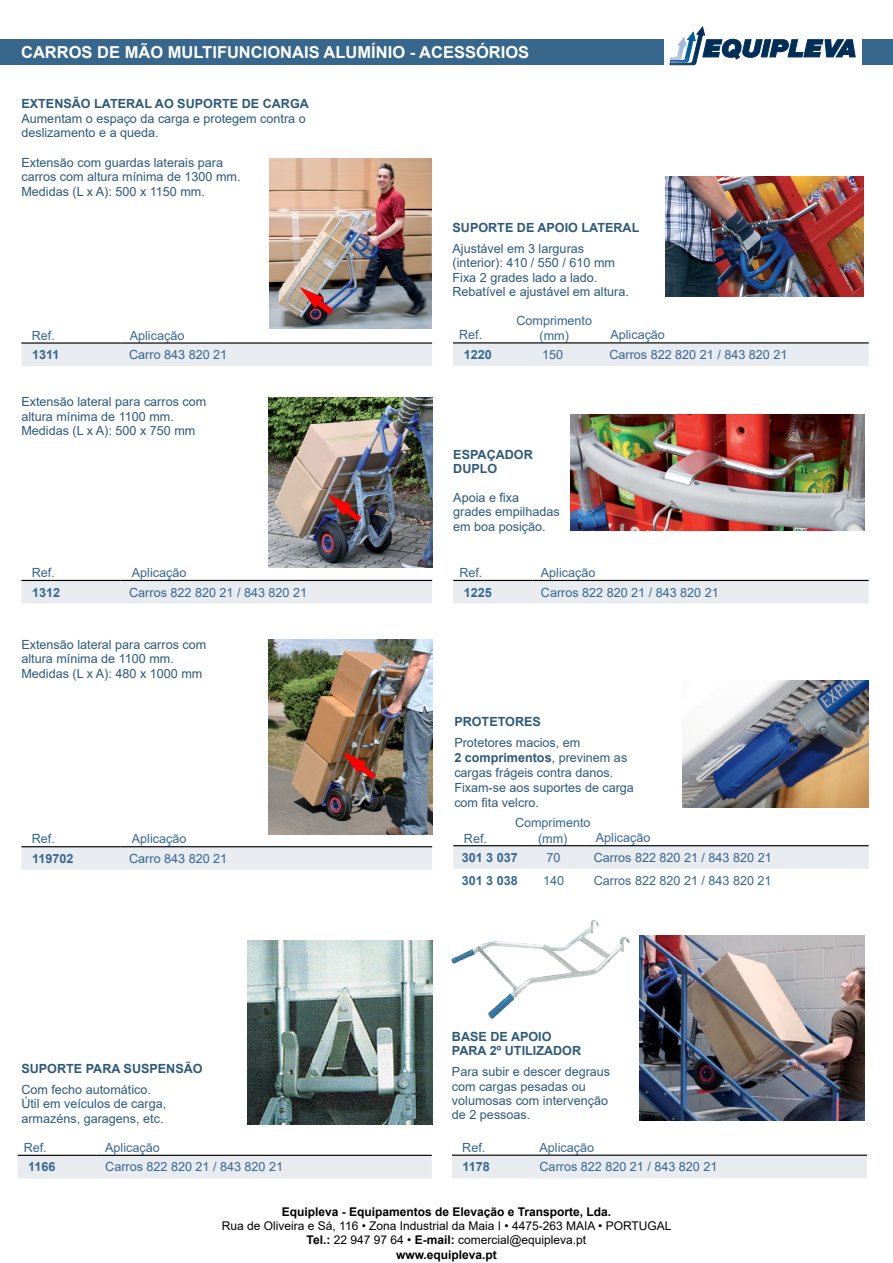
<style>
.page{position:relative;width:893px;height:1263px;background:#fff}
.page>*{position:absolute;margin:0;border:0;box-sizing:border-box;transform-origin:0 0}
.t1{font:700 16.5px "Arial";color:#fff}
.t2{font:12.6px/14.4px "Arial";color:#2e5978}
.t3{font:12.6px "Arial";color:#37678d}
.t4{font:12.6px/15.1px "Arial";color:#38668f;text-align:center}
.t5{font:700 12.6px/14.4px "Arial";color:#2e5978}
.t6{font:700 12.6px "Arial";color:#37678d}
.t7{font:12px/14.4px "Arial";color:#000;text-align:center}
.t8{font:700 12px "Arial";color:#000}
.s1{font-weight:700}
</style>
<div class="page">
<div style="left:0;top:39px;width:663px;height:26px;background:#37678d"></div>
<div style="left:862px;top:39px;width:31px;height:26px;background:#37678d"></div>
<svg style="left:670px;top:26px;width:186px;height:39px"></svg>
<div style="left:21px;top:344px;width:411px;height:22px;background:#e8ebf0"></div>
<hr style="left:21px;top:342px;width:100px;height:2px;background:#000">
<hr style="left:121px;top:342px;width:311px;height:2px;background:#000">
<svg style="left:21px;top:581px;width:411px;height:23px;background:#e8eaef"></svg>
<hr style="left:21px;top:580px;width:100px;height:1px;background:#000">
<hr style="left:121px;top:580px;width:311px;height:1px;background:#000">
<div style="left:21px;top:847px;width:411px;height:23px;background:#e8ebf0"></div>
<hr style="left:21px;top:846px;width:100px;height:1px;background:#000">
<hr style="left:121px;top:846px;width:311px;height:1px;background:#000">
<img style="left:269px;top:158px;width:163px;height:170px">
<img style="left:269px;top:397px;width:163px;height:171px">
<img style="left:269px;top:640px;width:163px;height:194px">
<svg style="left:300px;top:287px;width:33px;height:28px"></svg>
<svg style="left:328px;top:494px;width:33px;height:28px"></svg>
<svg style="left:342px;top:752px;width:34px;height:27px"></svg>
<div style="left:453px;top:343px;width:416px;height:23px;background:#e8ebf0"></div>
<hr style="left:453px;top:342px;width:63px;height:1px;background:#000">
<hr style="left:516px;top:342px;width:85px;height:1px;background:#000">
<hr style="left:601px;top:342px;width:268px;height:1px;background:#000">
<img style="left:666px;top:176px;width:197px;height:120px">
<svg style="left:453px;top:581px;width:416px;height:23px;background:#e7eaef"></svg>
<hr style="left:453px;top:580px;width:79px;height:1px;background:#000">
<hr style="left:532px;top:580px;width:337px;height:1px;background:#000">
<img style="left:571px;top:414px;width:293px;height:117px">
<div style="left:18px;top:1156px;width:414px;height:22px;background:#e8ebf0"></div>
<hr style="left:18px;top:1155px;width:79px;height:1px;background:#000">
<hr style="left:97px;top:1155px;width:335px;height:1px;background:#000">
<img style="left:247px;top:940px;width:185px;height:184px">
<img style="left:451px;top:919px;width:179px;height:100px">
<div style="left:452px;top:1156px;width:415px;height:22px;background:#e8ebf0"></div>
<hr style="left:452px;top:1154px;width:79px;height:2px;background:#000">
<hr style="left:531px;top:1154px;width:336px;height:2px;background:#000">
<img style="left:640px;top:935px;width:224px;height:185px">
<img style="left:682px;top:680px;width:187px;height:127px">
<div style="left:453px;top:846px;width:416px;height:23px;background:#e8ebf0"></div>
<hr style="left:453px;top:845px;width:71px;height:1px;background:#000">
<hr style="left:524px;top:845px;width:61px;height:1px;background:#000">
<hr style="left:585px;top:845px;width:284px;height:1px;background:#000">
<h1 class="t1" style="left:21px;top:41px;width:510px">CARROS DE MÃO MULTIFUNCIONAIS ALUMÍNIO - ACESSÓRIOS</h1>
<p class="t5" style="left:21px;top:97px;width:289px">EXTENSÃO LATERAL AO SUPORTE DE CARGA</p>
<p class="t2" style="left:21px;top:111px;width:286px">Aumentam o espaço da carga e protegem contra o deslizamento e a queda.</p>
<p class="t2" style="left:21px;top:155px;width:221px">Extensão com guardas laterais para carros com altura mínima de 1300 mm.<br>Medidas (L x A): 500 x 1150 mm.</p>
<p class="t4" style="left:32px;top:327px;width:25px">Ref.</p>
<p class="t4" style="left:130px;top:327px;width:56px">Aplicação</p>
<p class="t6" style="left:32px;top:346px;width:29px">1311</p>
<p class="t3" style="left:129px;top:346px;width:100px">Carro 843 820 21</p>
<p class="t2" style="left:21px;top:395px;width:186px">Extensão lateral para carros com altura mínima de 1100 mm.<br>Medidas (L x A): 500 x 750 mm</p>
<p class="t4" style="left:32px;top:565px;width:25px">Ref.</p>
<p class="t4" style="left:132px;top:565px;width:56px">Aplicação</p>
<p class="t6" style="left:32px;top:583px;width:30px">1312</p>
<p class="t3" style="left:129px;top:583px;width:179px">Carros 822 820 21 / 843 820 21</p>
<p class="t2" style="left:21px;top:637px;width:186px">Extensão lateral para carros com altura mínima de 1100 mm.<br>Medidas (L x A): 480 x 1000 mm</p>
<p class="t4" style="left:32px;top:831px;width:25px">Ref.</p>
<p class="t4" style="left:132px;top:831px;width:56px">Aplicação</p>
<p class="t6" style="left:32px;top:849px;width:43px">119702</p>
<p class="t3" style="left:129px;top:850px;width:100px">Carro 843 820 21</p>
<p class="t5" style="left:21px;top:1061px;width:183px">SUPORTE PARA SUSPENSÃO</p>
<p class="t2" style="left:21px;top:1082px;width:146px">Com fecho automático.<br>Útil em veículos de carga, armazéns, garagens, etc.</p>
<p class="t4" style="left:24px;top:1140px;width:25px">Ref.</p>
<p class="t4" style="left:105px;top:1140px;width:56px">Aplicação</p>
<p class="t6" style="left:28px;top:1158px;width:29px">1166</p>
<p class="t3" style="left:105px;top:1158px;width:179px">Carros 822 820 21 / 843 820 21</p>
<p class="t5" style="left:452px;top:221px;width:188px">SUPORTE DE APOIO LATERAL</p>
<p class="t2" style="left:452px;top:241px;width:178px">Ajustável em 3 larguras (interior): 410 / 550 / 610 mm<br>Fixa 2 grades lado a lado.<br>Rebatível e ajustável em altura.</p>
<p class="t4" style="left:459px;top:327px;width:25px">Ref.</p>
<p class="t4" style="left:516px;top:312px;width:77px">Comprimento (mm)</p>
<p class="t4" style="left:610px;top:327px;width:56px">Aplicação</p>
<p class="t6" style="left:464px;top:346px;width:30px">1220</p>
<p class="t3" style="left:542px;top:346px;width:23px">150</p>
<p class="t3" style="left:609px;top:346px;width:179px">Carros 822 820 21 / 843 820 21</p>
<p class="t5" style="left:453px;top:447px;width:81px">ESPAÇADOR<br>DUPLO</p>
<p class="t2" style="left:453px;top:490px;width:108px">Apoia e fixa grades empilhadas em boa posição.</p>
<p class="t4" style="left:541px;top:565px;width:56px">Aplicação</p>
<p class="t4" style="left:459px;top:565px;width:25px">Ref.</p>
<p class="t6" style="left:464px;top:583px;width:30px">1225</p>
<p class="t3" style="left:541px;top:583px;width:179px">Carros 822 820 21 / 843 820 21</p>
<p class="t5" style="left:454px;top:714px;width:88px">PROTETORES</p>
<p class="t2" style="left:454px;top:735px;width:181px;line-height:15.1px">Protetores macios, em<br><span class="s1">2 comprimentos</span>, previnem as cargas frágeis contra danos.<br>Fixam-se aos suportes de carga com fita velcro.</p>
<p class="t4" style="left:464px;top:831px;width:25px">Ref.</p>
<p class="t4" style="left:538px;top:815px;width:114px;text-align:left;text-indent:-23px">Comprimento<br>(mm) Aplicação</p>
<p class="t6" style="left:462px;top:848px;width:58px">301 3 037</p>
<p class="t3" style="left:546px;top:849px;width:16px">70</p>
<p class="t3" style="left:594px;top:849px;width:179px">Carros 822 820 21 / 843 820 21</p>
<p class="t6" style="left:462px;top:872px;width:58px">301 3 038</p>
<p class="t3" style="left:543px;top:872px;width:23px">140</p>
<p class="t3" style="left:594px;top:872px;width:179px">Carros 822 820 21 / 843 820 21</p>
<p class="t5" style="left:452px;top:1029px;width:131px">BASE DE APOIO<br>PARA 2º UTILIZADOR</p>
<p class="t2" style="left:452px;top:1064px;width:160px">Para subir e descer degraus com cargas pesadas ou volumosas com intervenção de 2 pessoas.</p>
<p class="t4" style="left:462px;top:1140px;width:25px">Ref.</p>
<p class="t4" style="left:539px;top:1140px;width:56px">Aplicação</p>
<p class="t6" style="left:463px;top:1158px;width:29px">1178</p>
<p class="t3" style="left:540px;top:1158px;width:179px">Carros 822 820 21 / 843 820 21</p>
<p class="t8" style="left:282px;top:1203px;width:331px">Equipleva - Equipamentos de Elevação e Transporte, Lda.</p>
<p class="t7" style="left:222px;top:1218px;width:451px">Rua de Oliveira e Sá, 116 • Zona Industrial da Maia I • 4475-263 MAIA • PORTUGAL<br><span class="s1">Tel.:</span> 22 947 97 64 • <span class="s1">E-mail:</span> comercial@equipleva.pt<br><span class="s1">www.equipleva.pt</span></p>
</div>
